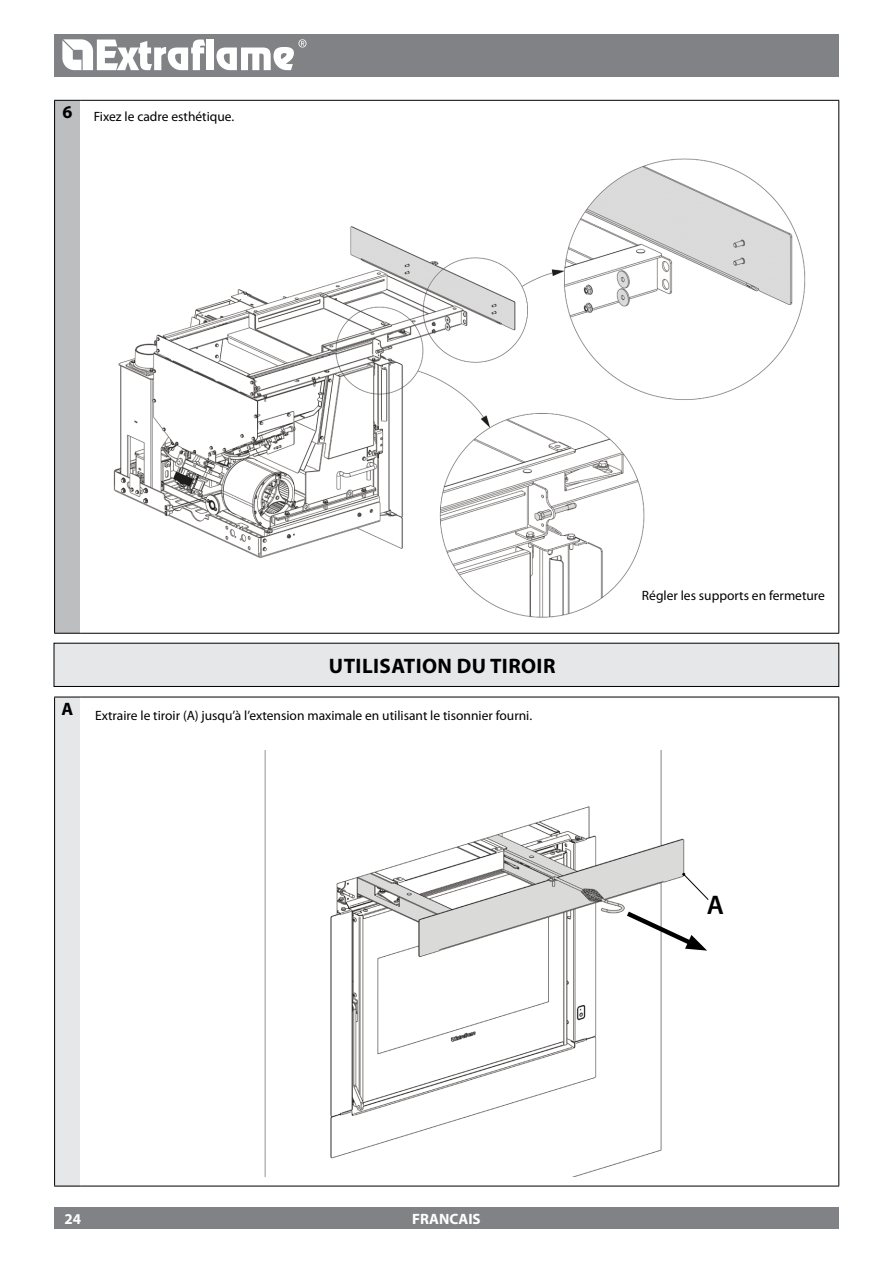
<style>
.page{position:relative;width:893px;height:1263px;background:#fff}
.page>*{position:absolute;margin:0;border:0;box-sizing:border-box;transform-origin:0 0}
.t1{font:600 27px "Myriad Pro";color:#000}
.t2{font:700 21px "Myriad Pro";color:#000}
.t3{font:700 18px "Myriad Pro";color:#000}
.t4{font:700 15px "Myriad Pro";color:#fff}
.t5{font:13.5px "Myriad Pro";color:#000}
</style>
<div class="page">
<div style="left:55px;top:100px;width:25px;height:533px;background:#bcbec0"></div>
<svg style="left:54px;top:100px;width:26px;height:1px"></svg>
<hr style="left:54px;top:101px;width:1px;height:532px;background:#000">
<hr style="left:80px;top:100px;width:759px;height:1px;background:#000">
<hr style="left:838px;top:101px;width:1px;height:532px;background:#000">
<svg style="left:54px;top:633px;width:26px;height:1px"></svg>
<hr style="left:80px;top:633px;width:759px;height:1px;background:#000">
<img style="left:113px;top:158px;width:693px;height:460px">
<div style="left:55px;top:697px;width:25px;height:489px;background:#e6e7e8"></div>
<svg style="left:55px;top:697px;width:25px;height:1px"></svg>
<hr style="left:54px;top:697px;width:1px;height:489px;background:#000">
<hr style="left:80px;top:697px;width:759px;height:1px;background:#000">
<hr style="left:838px;top:697px;width:1px;height:489px;background:#000">
<svg style="left:54px;top:1186px;width:26px;height:1px"></svg>
<hr style="left:80px;top:1186px;width:759px;height:1px;background:#000">
<img style="left:264px;top:750px;width:421px;height:427px">
<svg style="left:622px;top:908px;width:85px;height:43px"></svg>
<svg style="left:682px;top:873px;width:27px;height:28px"></svg>
<div style="left:54px;top:34px;width:785px;height:43px;background:#808285"></div>
<div style="left:54px;top:1208px;width:785px;height:21px;background:#808285"></div>
<svg style="left:62px;top:39px;width:143px;height:31px"></svg>
<div style="left:207px;top:40px;width:7px;height:30px;background:#fff"></div>
<svg style="left:216px;top:39px;width:90px;height:31px"></svg>
<div style="left:54px;top:643px;width:784px;height:43px;background:#e6e7e8"></div>
<div style="left:54px;top:643px;width:785px;height:44px;border:1px solid #000"></div>
<h3 class="t3" style="left:62px;top:100px;width:11px">6</h3>
<p class="t5" style="left:94px;top:109px;width:142px">Fixez le cadre esthétique.</p>
<h3 class="t3" style="left:61px;top:697px;width:13px">A</h3>
<h2 class="t2" style="left:329px;top:652px;width:27px">UTILISATION</h2>
<h2 class="t2" style="left:457px;top:652px;width:45px">DU TIROIR</h2>
<p class="t5" style="left:95px;top:707px;width:439px">Extraire le tiroir (A) jusqu’à l’extension maximale en utilisant le tisonnier fourni.</p>
<p class="t5" style="left:642px;top:587px;width:185px">Régler les supports en fermeture</p>
<h1 class="t1" style="left:707px;top:888px;width:19px">A</h1>
<p class="t4" style="left:65px;top:1209px;width:18px">24</p>
<p class="t4" style="left:412px;top:1209px;width:70px">FRANCAIS</p>
</div>
